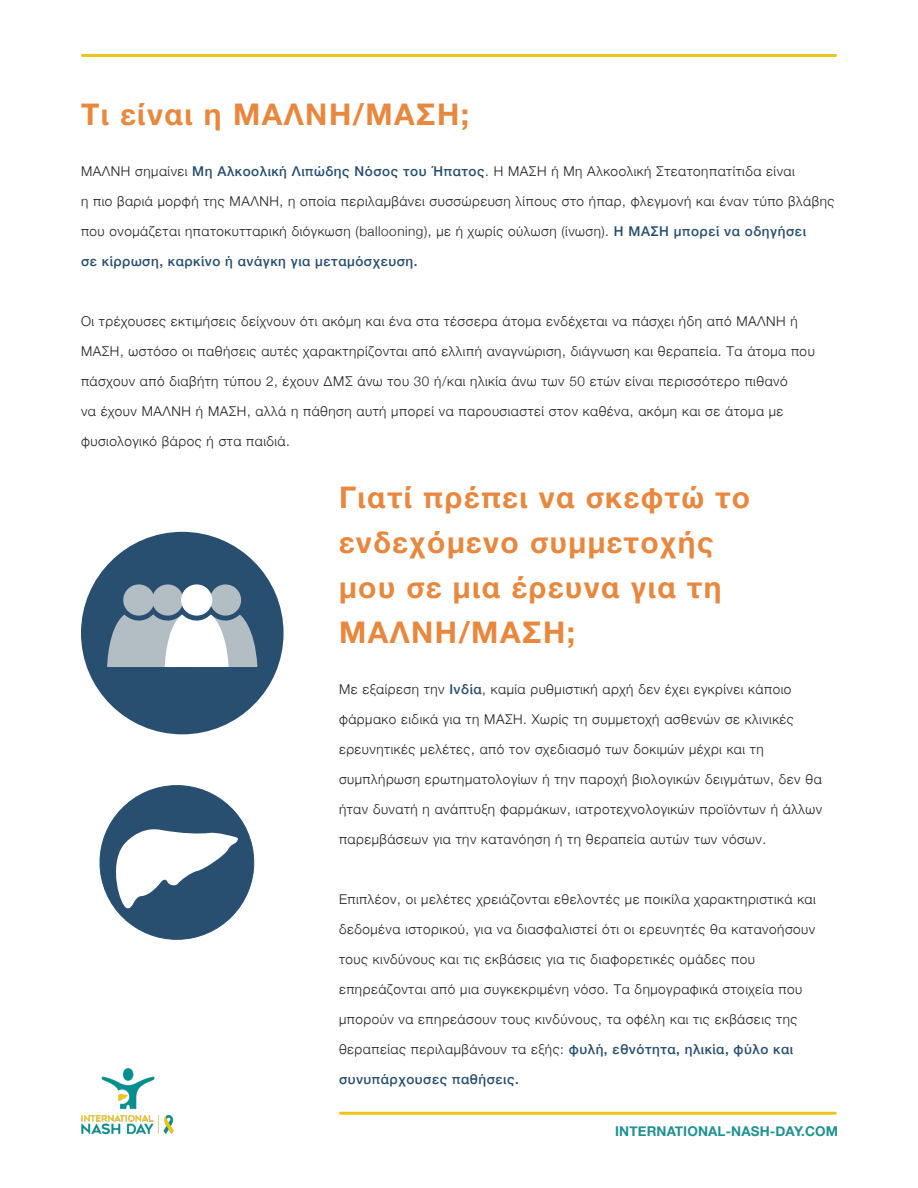
<style>
.page{position:relative;width:918px;height:1188px;background:#fff}
.page>*{position:absolute;margin:0;border:0;box-sizing:border-box;transform-origin:0 0}
.t1{font:700 30px/45px "Helvetica Neue";letter-spacing:.05em;color:#e7883e}
.t2{font:300 13.5px "Helvetica Neue";letter-spacing:.04em;color:#231f20}
.t3{font:500 13.5px "Helvetica Neue";letter-spacing:.04em;color:#254d6f}
.t4{font:700 13.5px "Helvetica Neue";letter-spacing:.01em;color:#1f9190}
.s1{font-weight:500;color:#254d6f}
</style>
<div class="page">
<img style="left:81px;top:1068px;width:93px;height:67px">
<hr style="left:82px;top:54px;width:754px;height:3px;background:#efc319">
<hr style="left:340px;top:1112px;width:495px;height:3px;background:#efc319">
<div style="left:81px;top:532px;width:203px;height:202px;background:#284e70;border-radius:50%"></div>
<div style="left:210px;top:584px;width:31px;height:32px;background:#b3bdc4;border-radius:50%"></div>
<div style="left:152px;top:584px;width:31px;height:32px;background:#b3bdc4;border-radius:50%"></div>
<div style="left:123px;top:584px;width:31px;height:32px;background:#b3bdc4;border-radius:50%"></div>
<svg style="left:107px;top:615px;width:150px;height:52px;background:#bdc6ce"></svg>
<div style="left:181px;top:584px;width:31px;height:32px;background:#fff;border-radius:50%"></div>
<svg style="left:100px;top:785px;width:154px;height:155px"></svg>
<p class="t1" style="left:81px;top:92px;width:390px">Τι είναι η ΜΑΛΝΗ/ΜΑΣΗ;</p>
<p class="t2" style="left:81px;top:160px;width:715px">ΜΑΛΝΗ σημαίνει <span class="s1">Μη Αλκοολική Λιπώδης Νόσος του Ήπατος</span>. Η ΜΑΣΗ ή Μη Αλκοολική Στεατοηπατίτιδα είναι</p>
<p class="t2" style="left:81px;top:190px;width:755px">η πιο βαριά μορφή της ΜΑΛΝΗ, η οποία περιλαμβάνει συσσώρευση λίπους στο ήπαρ, φλεγμονή και έναν τύπο βλάβης</p>
<p class="t2" style="left:81px;top:220px;width:726px">που ονομάζεται ηπατοκυτταρική διόγκωση (ballooning), με ή χωρίς ούλωση (ίνωση). <span class="s1">Η ΜΑΣΗ μπορεί να οδηγήσει</span></p>
<p class="t3" style="left:81px;top:250px;width:338px">σε κίρρωση, καρκίνο ή ανάγκη για μεταμόσχευση.</p>
<p class="t2" style="left:81px;top:310px;width:718px">Οι τρέχουσες εκτιμήσεις δείχνουν ότι ακόμη και ένα στα τέσσερα άτομα ενδέχεται να πάσχει ήδη από ΜΑΛΝΗ ή</p>
<p class="t2" style="left:81px;top:340px;width:735px">ΜΑΣΗ, ωστόσο οι παθήσεις αυτές χαρακτηρίζονται από ελλιπή αναγνώριση, διάγνωση και θεραπεία. Τα άτομα που</p>
<p class="t2" style="left:81px;top:370px;width:708px">πάσχουν από διαβήτη τύπου 2, έχουν ΔΜΣ άνω του 30 ή/και ηλικία άνω των 50 ετών είναι περισσότερο πιθανό</p>
<p class="t2" style="left:81px;top:400px;width:704px">να έχουν ΜΑΛΝΗ ή ΜΑΣΗ, αλλά η πάθηση αυτή μπορεί να παρουσιαστεί στον καθένα, ακόμη και σε άτομα με</p>
<p class="t2" style="left:81px;top:430px;width:210px">φυσιολογικό βάρος ή στα παιδιά.</p>
<p class="t1" style="left:339px;top:476px;width:413px">Γιατί πρέπει να σκεφτώ το ενδεχόμενο συμμετοχής μου σε μια έρευνα για τη<br>ΜΑΛΝΗ/ΜΑΣΗ;</p>
<p class="t2" style="left:339px;top:678px;width:454px">Με εξαίρεση την <span class="s1">Ινδία</span>, καμία ρυθμιστική αρχή δεν έχει εγκρίνει κάποιο</p>
<p class="t2" style="left:339px;top:708px;width:457px">φάρμακο ειδικά για τη ΜΑΣΗ. Χωρίς τη συμμετοχή ασθενών σε κλινικές</p>
<p class="t2" style="left:339px;top:738px;width:426px">ερευνητικές μελέτες, από τον σχεδιασμό των δοκιμών μέχρι και τη</p>
<p class="t2" style="left:339px;top:768px;width:484px">συμπλήρωση ερωτηματολογίων ή την παροχή βιολογικών δειγμάτων, δεν θα</p>
<p class="t2" style="left:339px;top:798px;width:485px">ήταν δυνατή η ανάπτυξη φαρμάκων, ιατροτεχνολογικών προϊόντων ή άλλων</p>
<p class="t2" style="left:339px;top:828px;width:429px">παρεμβάσεων για την κατανόηση ή τη θεραπεία αυτών των νόσων.</p>
<p class="t2" style="left:339px;top:888px;width:478px">Επιπλέον, οι μελέτες χρειάζονται εθελοντές με ποικίλα χαρακτηριστικά και</p>
<p class="t2" style="left:339px;top:918px;width:478px">δεδομένα ιστορικού, για να διασφαλιστεί ότι οι ερευνητές θα κατανοήσουν</p>
<p class="t2" style="left:339px;top:948px;width:417px">τους κινδύνους και τις εκβάσεις για τις διαφορετικές ομάδες που</p>
<p class="t2" style="left:339px;top:978px;width:465px">επηρεάζονται από μια συγκεκριμένη νόσο. Τα δημογραφικά στοιχεία που</p>
<p class="t2" style="left:339px;top:1008px;width:460px">μπορούν να επηρεάσουν τους κινδύνους, τα οφέλη και τις εκβάσεις της</p>
<p class="t2" style="left:339px;top:1038px;width:456px">θεραπείας περιλαμβάνουν τα εξής: <span class="s1">φυλή, εθνότητα, ηλικία, φύλο και</span></p>
<p class="t3" style="left:339px;top:1068px;width:181px">συνυπάρχουσες παθήσεις.</p>
<p class="t4" style="left:615px;top:1120px;width:224px">INTERNATIONAL-NASH-DAY.COM</p>
</div>
